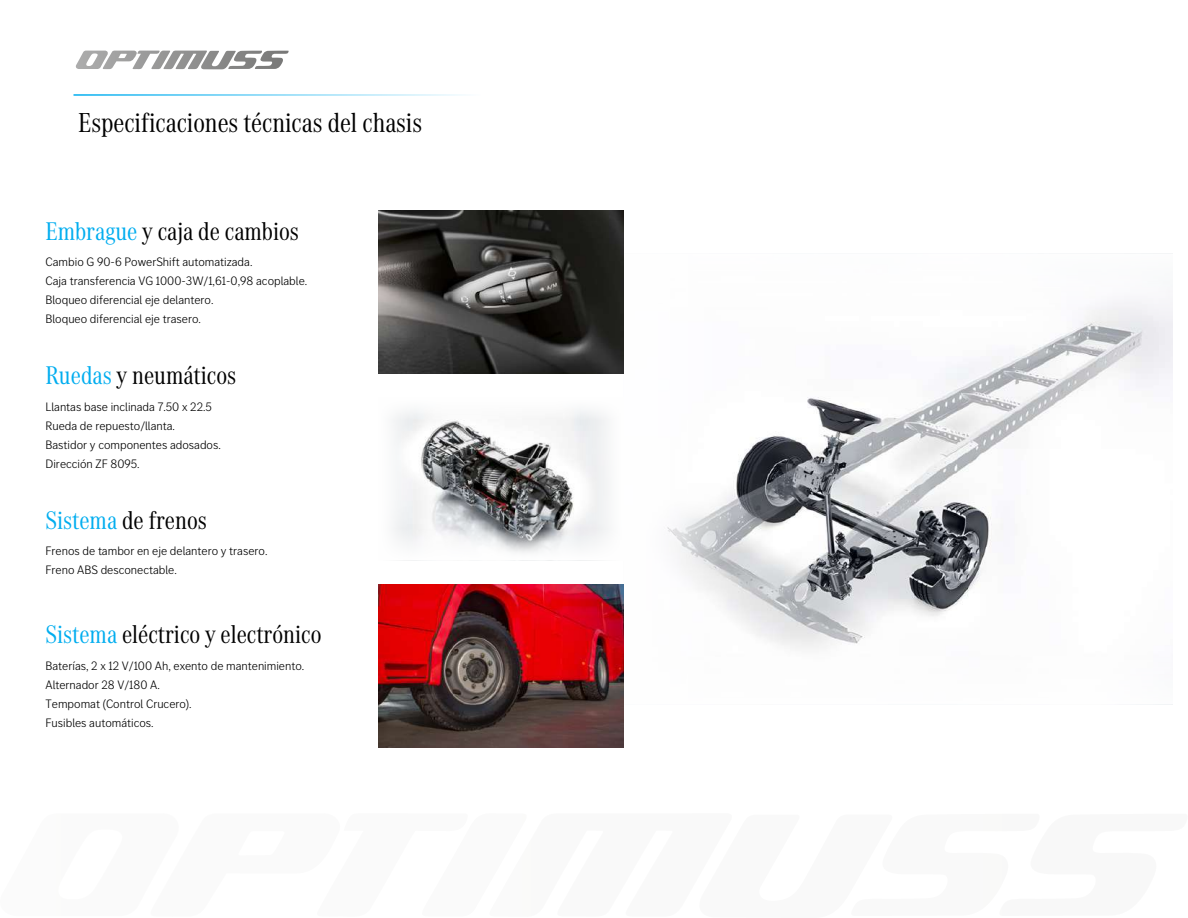
<style>
.page{position:relative;width:1188px;height:918px;background:#fff}
.page>*{position:absolute;margin:0;border:0;box-sizing:border-box;transform-origin:0 0}
.t1{font:28.35px "MB Corpo A Title Cond";color:#000}
.t2{font:26.4px "MB Corpo A Title Cond";color:#000}
.t3{font:300 12.75px/19px "MB Corpo S Title";color:#000}
.s1{color:#00adef}
</style>
<div class="page">
<svg style="left:75px;top:50px;width:214px;height:19px"></svg>
<img style="left:732px;top:326px;width:441px;height:309px">
<svg style="left:623px;top:253px;width:109px;height:452px"></svg>
<img style="left:379px;top:584px;width:244px;height:164px">
<img style="left:379px;top:210px;width:244px;height:164px">
<img style="left:416px;top:420px;width:163px;height:108px">
<div style="left:579px;top:397px;width:44px;height:164px;background:#f3f4f5"></div>
<svg style="left:416px;top:528px;width:207px;height:33px"></svg>
<div style="left:379px;top:397px;width:37px;height:164px;background:#f7f8f9"></div>
<div style="left:379px;top:397px;width:244px;height:23px;background:#fbfbfb"></div>
<h1 class="t1" style="left:78px;top:105px;width:345px">Especificaciones técnicas del chasis</h1>
<h2 class="t2" style="left:46px;top:213px;width:255px"><span class="s1">Embrague</span> y caja de cambios</h2>
<p class="t3" style="left:46px;top:252px;width:263px">Cambio G 90-6 PowerShift automatizada.<br>Caja transferencia VG 1000-3W/1,61-0,98 acoplable.<br>Bloqueo diferencial eje delantero.<br>Bloqueo diferencial eje trasero.</p>
<h2 class="t2" style="left:46px;top:358px;width:192px"><span class="s1">Ruedas</span> y neumáticos</h2>
<p class="t3" style="left:46px;top:396px;width:177px">Llantas base inclinada 7.50 x 22.5<br>Rueda de repuesto/llanta.<br>Bastidor y componentes adosados.<br>Dirección ZF 8095.</p>
<h2 class="t2" style="left:46px;top:503px;width:163px"><span class="s1">Sistema</span> de frenos</h2>
<p class="t3" style="left:46px;top:541px;width:223px">Frenos de tambor en eje delantero y trasero.<br>Freno ABS desconectable.</p>
<h2 class="t2" style="left:46px;top:617px;width:277px"><span class="s1">Sistema</span> eléctrico y electrónico</h2>
<p class="t3" style="left:46px;top:655px;width:260px">Baterías, 2 x 12 V/100 Ah, exento de mantenimiento.<br>Alternador 28 V/180 A.<br>Tempomat (Control Crucero).<br>Fusibles automáticos.</p>
</div>
